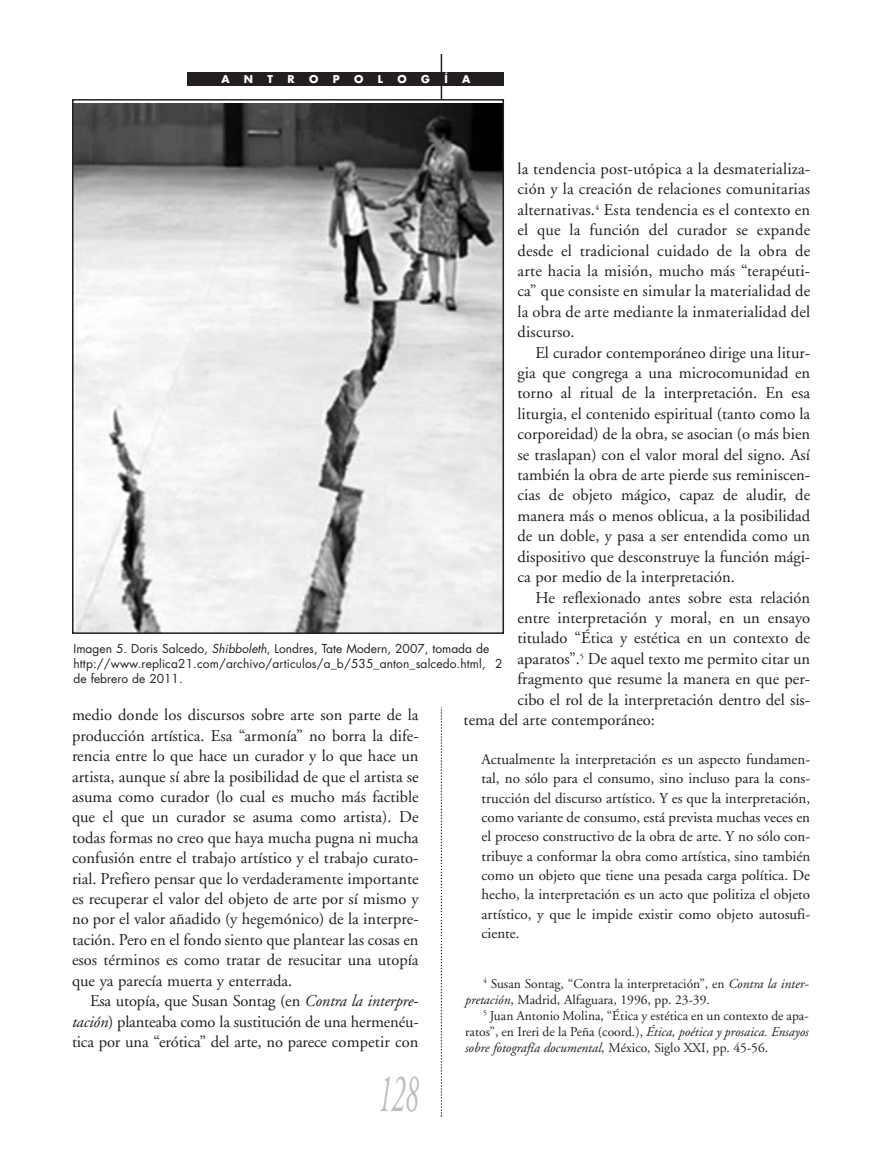
<style>
.page{position:relative;width:893px;height:1170px;background:#fff}
.page>*{position:absolute;margin:0;border:0;box-sizing:border-box;transform-origin:0 0}
.t1{font:italic 54px "Adobe Garamond";color:#bcbdc0;scale:.5 1}
.t2{font:16.5px/20.4px "Adobe Garamond";color:#231f20;text-align:justify}
.t3{font:15px/19.4px "Adobe Garamond";color:#231f20;text-align:justify}
.t4{font:13.5px/15.9px "Adobe Garamond";color:#231f20}
.t5{font:12px/15px "Futura";color:#231f20}
.t6{font:700 10.5px "Futura";color:#fff}
.s1{font-style:italic}
</style>
<div class="page">
<hr style="left:441px;top:54px;width:1px;height:306px;background:#231f20">
<svg style="left:441px;top:707px;width:1px;height:409px"></svg>
<div style="left:188px;top:72px;width:316px;height:14px;background:#231f20"></div>
<img style="left:75px;top:104px;width:426px;height:527px">
<div style="left:72px;top:99px;width:432px;height:535px;border:2px solid #231f20"></div>
<p class="t6" style="left:221px;top:74px;width:10px">A</p>
<p class="t6" style="left:244px;top:74px;width:11px">N</p>
<p class="t6" style="left:268px;top:74px;width:7px">T</p>
<p class="t6" style="left:288px;top:74px;width:9px">R</p>
<p class="t6" style="left:309px;top:74px;width:11px">O</p>
<p class="t6" style="left:333px;top:74px;width:8px">P</p>
<p class="t6" style="left:354px;top:74px;width:11px">O</p>
<p class="t6" style="left:378px;top:74px;width:7px">L</p>
<p class="t6" style="left:397px;top:74px;width:11px">O</p>
<p class="t6" style="left:421px;top:74px;width:10px">G</p>
<p class="t6" style="left:444px;top:74px;width:5px">Í</p>
<p class="t6" style="left:462px;top:74px;width:10px">A</p>
<p class="t2" style="left:518px;top:160px;width:294px">la tendencia post-utópica a la desmaterializa&shy;ción y la creación de relaciones comunitarias alternativas.<sup>4</sup> Esta tendencia es el contexto en el que la función del curador se expande desde el tradicional cuidado de la obra de arte hacia la misión, mucho más “terapéuti&shy;ca” que consiste en simular la materialidad de la obra de arte mediante la inmaterialidad del discurso.</p>
<p class="t2" style="left:518px;top:343px;width:294px;text-indent:18px">El curador contemporáneo dirige una litur&shy;gia que congrega a una microcomunidad en torno al ritual de la interpretación. En esa liturgia, el contenido espiritual (tanto como la corporeidad) de la obra, se asocian (o más bien se traslapan) con el valor moral del signo. Así también la obra de arte pierde sus reminiscen&shy;cias de objeto mágico, capaz de aludir, de manera más o menos oblicua, a la posibilidad de un doble, y pasa a ser entendida como un dispositivo que desconstruye la función mági&shy;ca por medio de la interpretación.</p>
<p class="t2" style="left:536px;top:588px;width:276px">He reflexionado antes sobre esta relación</p>
<p class="t2" style="left:518px;top:609px;width:294px">entre interpretación y moral, en un ensayo</p>
<p class="t2" style="left:518px;top:629px;width:294px">titulado “Ética y estética en un contexto de</p>
<p class="t2" style="left:518px;top:649px;width:294px">aparatos”.<sup>5</sup> De aquel texto me permito citar un</p>
<p class="t2" style="left:517px;top:670px;width:294px">fragmento que resume la manera en que per-</p>
<p class="t2" style="left:517px;top:690px;width:294px">cibo el rol de la interpretación dentro del sis-</p>
<p class="t2" style="left:464px;top:711px;width:193px">tema del arte contemporáneo:</p>
<p class="t3" style="left:482px;top:750px;width:330px">Actualmente la interpretación es un aspecto fundamen&shy;tal, no sólo para el consumo, sino incluso para la cons&shy;trucción del discurso artístico. Y es que la interpretación, como variante de consumo, está prevista muchas veces en el proceso constructivo de la obra de arte. Y no sólo con&shy;tribuye a conformar la obra como artística, sino también como un objeto que tiene una pesada carga política. De hecho, la interpretación es un acto que politiza el objeto artístico, y que le impide existir como objeto autosufi&shy;ciente.</p>
<p class="t5" style="left:74px;top:642px;width:431px">Imagen 5. Doris Salcedo, <span class="s1">Shibboleth</span>, Londres, Tate Modern, 2007, tomada de http://www.replica21.com/archivo/articulos/a_b/535_anton_salcedo.html, 2 de febrero de 2011.</p>
<p class="t2" style="left:72px;top:706px;width:348px">medio donde los discursos sobre arte son parte de la producción artística. Esa “armonía” no borra la dife&shy;rencia entre lo que hace un curador y lo que hace un artista, aunque sí abre la posibilidad de que el artista se asuma como curador (lo cual es mucho más factible que el que un curador se asuma como artista). De todas formas no creo que haya mucha pugna ni mucha confusión entre el trabajo artístico y el trabajo curato&shy;rial. Prefiero pensar que lo verdaderamente importante es recuperar el valor del objeto de arte por sí mismo y no por el valor añadido (y hegemónico) de la interpre&shy;tación. Pero en el fondo siento que plantear las cosas en esos términos es como tratar de resucitar una utopía que ya parecía muerta y enterrada.</p>
<p class="t2" style="left:72px;top:992px;width:348px;text-indent:18px">Esa utopía, que Susan Sontag (en <span class="s1">Contra la interpre&shy;tación</span>) planteaba como la sustitución de una hermenéu&shy;tica por una “erótica” del arte, no parece competir con</p>
<p class="t4" style="left:465px;top:976px;width:345px;text-indent:18px"><sup>4</sup> Susan Sontag, “Contra la interpretación”, en <span class="s1">Contra la inter&shy;pretación</span>, Madrid, Alfaguara, 1996, pp. 23-39.</p>
<p class="t4" style="left:465px;top:1008px;width:345px;text-align:justify;text-indent:18px"><sup>5</sup> Juan Antonio Molina, “Ética y estética en un contexto de apa&shy;ratos”, en Ireri de la Peña (coord.), <span class="s1">Ética, poética y prosaica. Ensayos sobre fotografía documental</span>, México, Siglo XXI, pp. 45-56.</p>
<h1 class="t1" style="left:378px;top:1071px;width:82px">128</h1>
</div>
